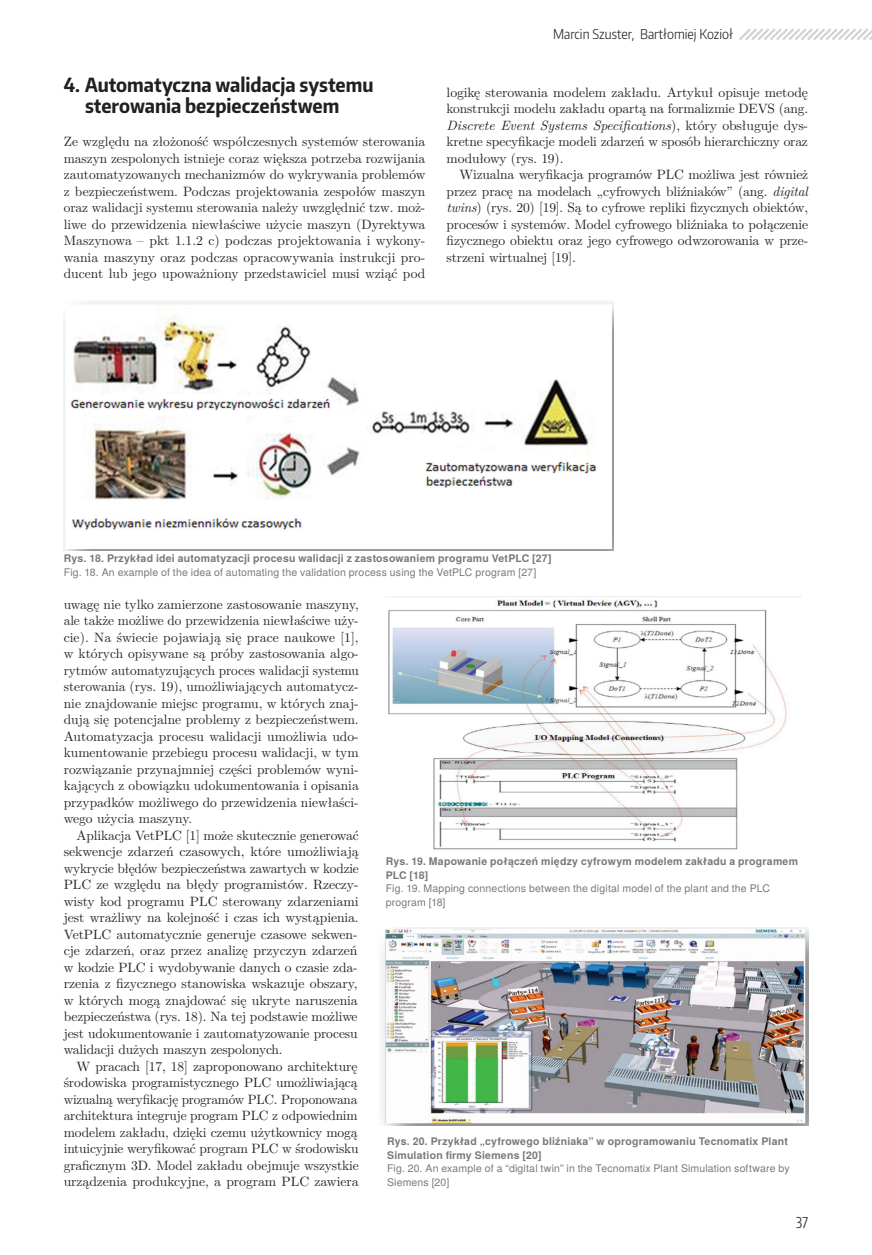
<style>
.page{position:relative;width:872px;height:1255px;background:#fff}
.page>*{position:absolute;margin:0;border:0;box-sizing:border-box;transform-origin:0 0}
.t1{font:700 19.5px/21px "Encode Sans Condensed";color:#231f20}
.t2{font:300 15px "Encode Sans Condensed";color:#231f20}
.t3{font:13.5px/16.5px "LM Roman 10";letter-spacing:-.01em;color:#231f20;text-align:justify}
.t4{font:italic 13.5px "LM Roman 10";letter-spacing:-.005em;color:#231f20}
.t5{font:300 13.5px "Encode Sans Condensed";color:#231f20}
.t6{font:10.5px/13.5px "Te X Gyre Heros";letter-spacing:.015em;color:#76787b}
.t7{font:700 10.5px/13.5px "Te X Gyre Heros";letter-spacing:.02em;color:#76787b}
.s1{font-style:normal}
.s2{font-style:italic}
.s3{font-weight:700}
.s4{font-weight:400}
</style>
<div class="page">
<img style="left:64px;top:301px;width:549px;height:249px">
<img style="left:387px;top:596px;width:414px;height:254px">
<img style="left:381px;top:927px;width:427px;height:198px">
<svg style="left:739px;top:28px;width:133px;height:12px"></svg>
<p class="t1" style="left:85px;top:74px;width:290px;text-indent:-21px">4. Automatyczna walidacja systemu sterowania bezpieczeństwem</p>
<p class="t3" style="left:64px;top:132px;width:363px">Ze względu na złożoność współczesnych systemów sterowania maszyn zespolonych istnieje coraz większa potrzeba rozwijania zautomatyzowanych mechanizmów do wykrywania problemów z bezpieczeństwem. Podczas projektowania zespołów maszyn oraz walidacji systemu sterowania należy uwzględnić tzw. moż&shy;liwe do przewidzenia niewłaściwe użycie maszyn (Dyrektywa Maszynowa – pkt 1.1.2 c) podczas projektowania i wykony&shy;wania maszyny oraz podczas opracowywania instrukcji pro&shy;ducent lub jego upoważniony przedstawiciel musi wziąć pod</p>
<p class="t5" style="left:553px;top:25px;width:181px">Marcin Szuster, Bartłomiej Kozioł</p>
<p class="t3" style="left:446px;top:83px;width:363px">logikę sterowania modelem zakładu. Artykuł opisuje metodę</p>
<p class="t3" style="left:446px;top:99px;width:363px">konstrukcji modelu zakładu opartą na formalizmie DEVS (ang.</p>
<p class="t4" style="left:446px;top:115px;width:363px">Discrete Event Systems Specifications<span class="s1">), który obsługuje dys-</span></p>
<p class="t3" style="left:446px;top:132px;width:363px">kretne specyfikacje modeli zdarzeń w sposób hierarchiczny oraz</p>
<p class="t3" style="left:446px;top:149px;width:118px">modułowy (rys. 19).</p>
<p class="t3" style="left:459px;top:165px;width:350px">Wizualna weryfikacja programów PLC możliwa jest również</p>
<p class="t3" style="left:446px;top:182px;width:363px">przez pracę na modelach „cyfrowych bliźniaków” (ang. <span class="s2">digital</span></p>
<p class="t3" style="left:446px;top:198px;width:363px"><span class="s2">twins</span>) (rys. 20) [19]. Są to cyfrowe repliki fizycznych obiektów,</p>
<p class="t3" style="left:446px;top:215px;width:363px">procesów i systemów. Model cyfrowego bliźniaka to połączenie</p>
<p class="t3" style="left:446px;top:231px;width:363px">fizycznego obiektu oraz jego cyfrowego odwzorowania w prze-</p>
<p class="t3" style="left:446px;top:248px;width:131px">strzeni wirtualnej [19].</p>
<p class="t6" style="left:64px;top:550px;width:489px"><span class="s3">Rys. 18. Przykład idei automatyzacji procesu walidacji z zastosowaniem programu VetPLC [27]<br></span>Fig. 18. An example of the idea of automating the validation process using the VetPLC program [27]</p>
<p class="t3" style="left:64px;top:594px;width:296px">uwagę nie tylko zamierzone zastosowanie maszyny,</p>
<p class="t3" style="left:64px;top:611px;width:296px">ale także możliwe do przewidzenia niewłaściwe uży-</p>
<p class="t3" style="left:64px;top:627px;width:296px">cie). Na świecie pojawiają się prace naukowe [1],</p>
<p class="t3" style="left:64px;top:644px;width:296px">w których opisywane są próby zastosowania algo-</p>
<p class="t3" style="left:64px;top:660px;width:296px">rytmów automatyzujących proces walidacji systemu</p>
<p class="t3" style="left:64px;top:677px;width:296px">sterowania (rys. 19), umożliwiających automatycz-</p>
<p class="t3" style="left:64px;top:693px;width:296px">nie znajdowanie miejsc programu, w których znaj-</p>
<p class="t3" style="left:64px;top:710px;width:296px">dują się potencjalne problemy z bezpieczeństwem.</p>
<p class="t3" style="left:64px;top:726px;width:296px">Automatyzacja procesu walidacji umożliwia udo-</p>
<p class="t3" style="left:64px;top:743px;width:296px">kumentowanie przebiegu procesu walidacji, w tym</p>
<p class="t3" style="left:64px;top:759px;width:296px">rozwiązanie przynajmniej części problemów wyni-</p>
<p class="t3" style="left:64px;top:776px;width:296px">kających z obowiązku udokumentowania i opisania</p>
<p class="t3" style="left:64px;top:792px;width:296px">przypadków możliwego do przewidzenia niewłaści-</p>
<p class="t3" style="left:64px;top:809px;width:130px">wego użycia maszyny.</p>
<p class="t3" style="left:77px;top:825px;width:284px">Aplikacja VetPLC [1] może skutecznie generować</p>
<p class="t3" style="left:64px;top:842px;width:296px">sekwencje zdarzeń czasowych, które umożliwiają</p>
<p class="t3" style="left:64px;top:858px;width:296px">wykrycie błędów bezpieczeństwa zawartych w kodzie</p>
<p class="t3" style="left:64px;top:875px;width:296px">PLC ze względu na błędy programistów. Rzeczy-</p>
<p class="t3" style="left:64px;top:891px;width:296px">wisty kod programu PLC sterowany zdarzeniami</p>
<p class="t3" style="left:64px;top:908px;width:296px">jest wrażliwy na kolejność i czas ich wystąpienia.</p>
<p class="t3" style="left:64px;top:924px;width:295px">VetPLC automatycznie generuje czasowe sekwen-</p>
<p class="t3" style="left:64px;top:941px;width:295px">cje zdarzeń, oraz przez analizę przyczyn zdarzeń</p>
<p class="t3" style="left:64px;top:957px;width:295px">w kodzie PLC i wydobywanie danych o czasie zda-</p>
<p class="t3" style="left:64px;top:974px;width:295px">rzenia z fizycznego stanowiska wskazuje obszary,</p>
<p class="t3" style="left:64px;top:990px;width:295px">w których mogą znajdować się ukryte naruszenia</p>
<p class="t3" style="left:64px;top:1007px;width:295px">bezpieczeństwa (rys. 18). Na tej podstawie możliwe</p>
<p class="t3" style="left:64px;top:1023px;width:295px">jest udokumentowanie i zautomatyzowanie procesu</p>
<p class="t3" style="left:64px;top:1040px;width:220px">walidacji dużych maszyn zespolonych.</p>
<p class="t3" style="left:76px;top:1056px;width:282px">W pracach [17, 18] zaproponowano architekturę</p>
<p class="t3" style="left:64px;top:1073px;width:295px">środowiska programistycznego PLC umożliwiającą</p>
<p class="t3" style="left:64px;top:1089px;width:295px">wizualną weryfikację programów PLC. Proponowana</p>
<p class="t3" style="left:64px;top:1106px;width:295px">architektura integruje program PLC z odpowiednim</p>
<p class="t3" style="left:64px;top:1122px;width:295px">modelem zakładu, dzięki czemu użytkownicy mogą</p>
<p class="t3" style="left:64px;top:1139px;width:296px">intuicyjnie weryfikować program PLC w środowisku</p>
<p class="t3" style="left:64px;top:1155px;width:296px">graficznym 3D. Model zakładu obejmuje wszystkie</p>
<p class="t3" style="left:64px;top:1172px;width:296px">urządzenia produkcyjne, a program PLC zawiera</p>
<p class="t6" style="left:386px;top:854px;width:414px"><span class="s3">Rys. 19. Mapowanie połączeń między cyfrowym modelem zakładu a programem PLC [18]<br></span>Fig. 19. Mapping connections between the digital model of the plant and the PLC program [18]</p>
<p class="t7" style="left:387px;top:1133px;width:404px">Rys. 20. Przykład „cyfrowego bliźniaka” w oprogramowaniu Tecnomatix Plant Simulation firmy Siemens [20]<br><span class="s4">Fig. 20. An example of a “digital twin” in the Tecnomatix Plant Simulation software by Siemens [20]</span></p>
<p class="t2" style="left:795px;top:1212px;width:14px">37</p>
</div>
